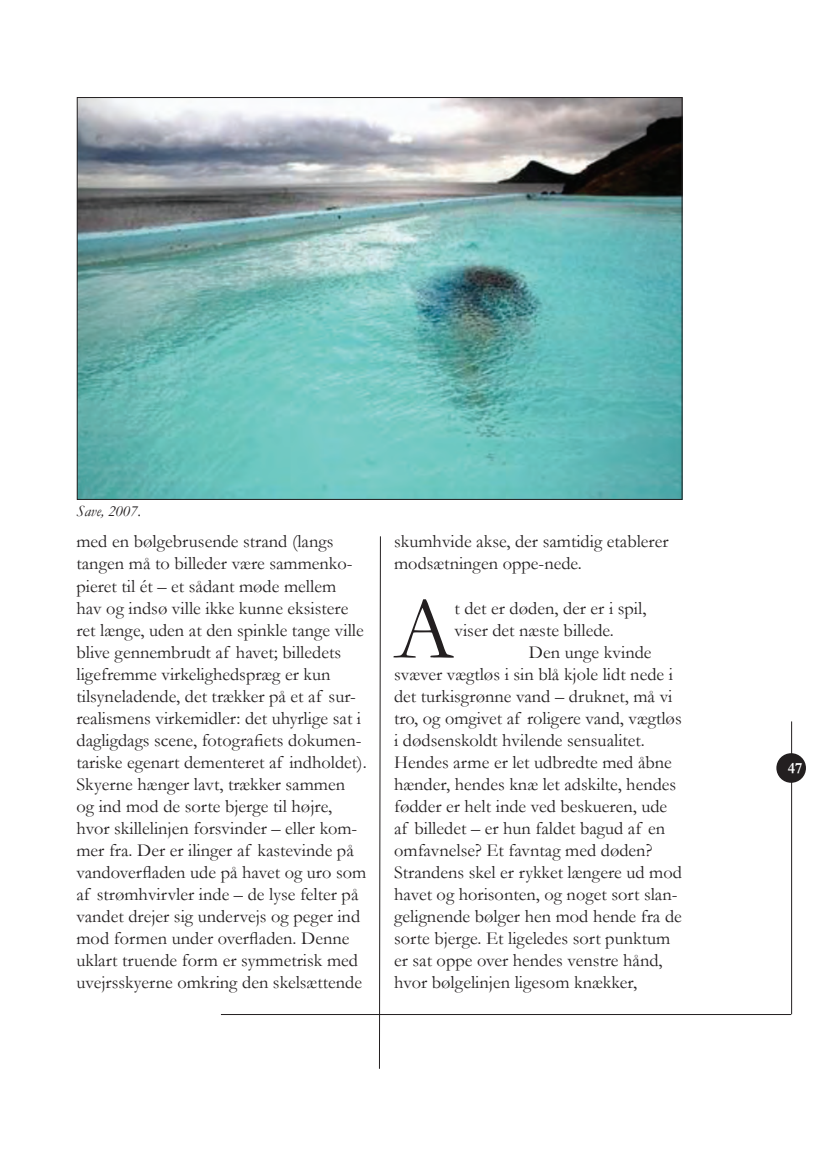
<style>
.page{position:relative;width:828px;height:1170px;background:#fff}
.page>*{position:absolute;margin:0;border:0;box-sizing:border-box;transform-origin:0 0}
.drop_cap{font:89.08px "Garamond";color:#231f20}
.drop_cap-2{font:18.38px/22.1px "Garamond";color:#231f20}
.Almindelig_tekst_med{font:18.38px/22.1px "Garamond";color:#231f20}
.almindelig_tekst_ude{font:italic 15.75px "Garamond";color:#231f20}
.t1{font:700 15.75px "Garamond";color:#fff}
</style>
<div class="page">
<hr style="left:221px;top:1014px;width:570px;height:1px;background:#231f20">
<hr style="left:791px;top:721px;width:1px;height:293px;background:#231f20">
<div style="left:777px;top:754px;width:28px;height:28px;background:#231f20;border-radius:50%"></div>
<div style="left:776px;top:753px;width:29px;height:30px;border:2px solid #231f20;border-radius:50%"></div>
<svg style="left:379px;top:536px;width:2px;height:533px"></svg>
<img style="left:79px;top:99px;width:601px;height:399px">
<p class="almindelig_tekst_ude" style="left:76px;top:500px;width:66px">Save, 2007.</p>
<p class="drop_cap-2" style="left:76px;top:530px;width:292px">med en bølgebrusende strand (langs tangen må to billeder være sammenko&shy;pieret til ét – et sådant møde mellem<br>hav og indsø ville ikke kunne eksistere ret længe, uden at den spinkle tange ville blive gennembrudt af havet; billedets ligefremme virkelighedspræg er kun tilsyneladende, det trækker på et af sur&shy;realismens virkemidler: det uhyrlige sat i dagligdags scene, fotografiets dokumen&shy;tariske egenart dementeret af indholdet).<br>Skyerne hænger lavt, trækker sammen og ind mod de sorte bjerge til højre, hvor skillelinjen forsvinder – eller kom&shy;mer fra. Der er ilinger af kastevinde på vandoverfladen ude på havet og uro som af strømhvirvler inde – de lyse felter på vandet drejer sig undervejs og peger ind mod formen under overfladen. Denne uklart truende form er symmetrisk med uvejrsskyerne omkring den skelsættende</p>
<p class="drop_cap-2" style="left:394px;top:530px;width:276px">skumhvide akse, der samtidig etablerer modsætningen oppe-nede.</p>
<p class="drop_cap" style="left:394px;top:570px;width:62px">A</p>
<p class="drop_cap-2" style="left:454px;top:596px;width:193px">t det er døden, der er i spil, viser det næste billede.</p>
<p class="Almindelig_tekst_med" style="left:394px;top:640px;width:289px;text-indent:135px">Den unge kvinde svæver vægtløs i sin blå kjole lidt nede i det turkisgrønne vand – druknet, må vi tro, og omgivet af roligere vand, vægtløs i dødsenskoldt hvilende sensualitet.<br>Hendes arme er let udbredte med åbne hænder, hendes knæ let adskilte, hendes fødder er helt inde ved beskueren, ude af billedet – er hun faldet bagud af en omfavnelse? Et favntag med døden?<br>Strandens skel er rykket længere ud mod havet og horisonten, og noget sort slan&shy;gelignende bølger hen mod hende fra de sorte bjerge. Et ligeledes sort punktum er sat oppe over hendes venstre hånd, hvor bølgelinjen ligesom knækker,</p>
<p class="t1" style="left:787px;top:758px;width:16px">47</p>
</div>
